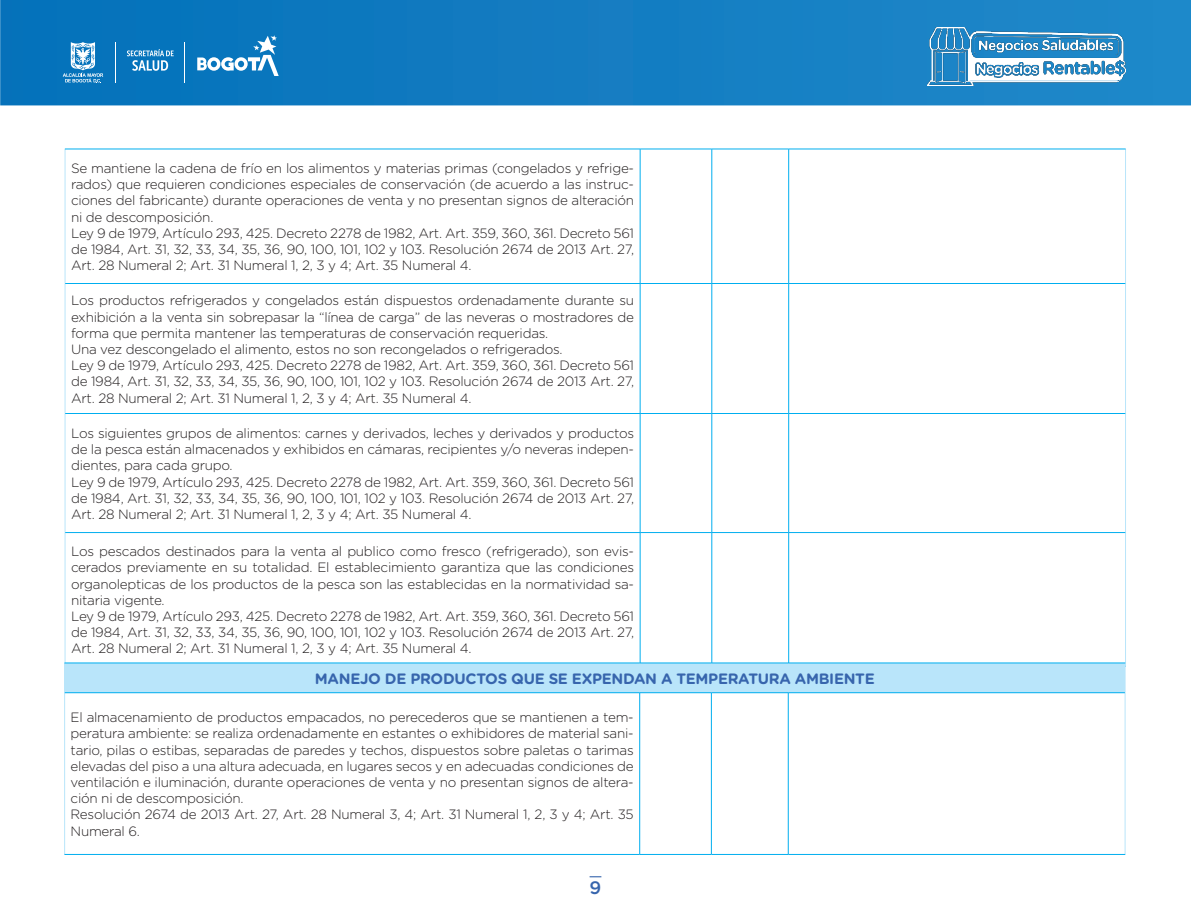
<style>
.page{position:relative;width:1191px;height:918px;background:#fff}
.page>*{position:absolute;margin:0;border:0;box-sizing:border-box;transform-origin:0 0}
.t1{font:500 18px "Gotham Rounded";color:#3765ad}
.Subtit-2{font:700 15px "Gotham Rounded";letter-spacing:-.02em;color:#3765ad}
.Texts{font:300 13.5px/16.2px "Gotham Rounded";letter-spacing:-.02em;color:#231f20;text-align:justify}
</style>
<div class="page">
<svg style="left:0;top:0;width:1191px;height:105px"></svg>
<img style="left:927px;top:28px;width:198px;height:58px">
<svg style="left:589px;top:876px;width:12px;height:1px"></svg>
<svg style="left:63px;top:42px;width:40px;height:41px"></svg>
<svg style="left:197px;top:35px;width:82px;height:41px"></svg>
<hr style="left:184px;top:42px;width:1px;height:41px;background:#fff">
<hr style="left:115px;top:42px;width:1px;height:41px;background:#fff">
<svg style="left:127px;top:49px;width:47px;height:22px"></svg>
<hr style="left:65px;top:149px;width:1px;height:135px;background:#b9e5fa">
<hr style="left:65px;top:284px;width:1px;height:130px;background:#b9e5fa">
<hr style="left:65px;top:414px;width:1px;height:119px;background:#b9e5fa">
<hr style="left:65px;top:533px;width:1px;height:133px;background:#b9e5fa">
<hr style="left:1125px;top:149px;width:1px;height:135px;background:#b9e5fa">
<hr style="left:1125px;top:284px;width:1px;height:130px;background:#b9e5fa">
<hr style="left:1125px;top:414px;width:1px;height:119px;background:#b9e5fa">
<hr style="left:1125px;top:533px;width:1px;height:133px;background:#b9e5fa">
<hr style="left:65px;top:149px;width:575px;height:1px;background:#00aeef">
<hr style="left:640px;top:149px;width:72px;height:1px;background:#00aeef">
<hr style="left:640px;top:149px;width:1px;height:134px;background:#00aeef">
<hr style="left:712px;top:149px;width:76px;height:1px;background:#00aeef">
<hr style="left:711px;top:149px;width:1px;height:134px;background:#00aeef">
<hr style="left:788px;top:149px;width:337px;height:1px;background:#00aeef">
<hr style="left:788px;top:149px;width:1px;height:134px;background:#00aeef">
<hr style="left:65px;top:283px;width:575px;height:1px;background:#00aeef">
<hr style="left:640px;top:283px;width:72px;height:1px;background:#00aeef">
<hr style="left:640px;top:284px;width:1px;height:129px;background:#00aeef">
<hr style="left:712px;top:283px;width:76px;height:1px;background:#00aeef">
<hr style="left:711px;top:284px;width:1px;height:129px;background:#00aeef">
<hr style="left:788px;top:283px;width:337px;height:1px;background:#00aeef">
<hr style="left:788px;top:284px;width:1px;height:129px;background:#00aeef">
<hr style="left:65px;top:413px;width:575px;height:1px;background:#00aeef">
<hr style="left:640px;top:413px;width:72px;height:1px;background:#00aeef">
<hr style="left:640px;top:414px;width:1px;height:118px;background:#00aeef">
<hr style="left:712px;top:413px;width:76px;height:1px;background:#00aeef">
<hr style="left:711px;top:414px;width:1px;height:118px;background:#00aeef">
<hr style="left:788px;top:413px;width:337px;height:1px;background:#00aeef">
<hr style="left:788px;top:414px;width:1px;height:118px;background:#00aeef">
<hr style="left:65px;top:532px;width:575px;height:1px;background:#00aeef">
<hr style="left:640px;top:532px;width:72px;height:1px;background:#00aeef">
<hr style="left:640px;top:533px;width:1px;height:133px;background:#00aeef">
<hr style="left:712px;top:532px;width:76px;height:1px;background:#00aeef">
<hr style="left:711px;top:533px;width:1px;height:133px;background:#00aeef">
<hr style="left:788px;top:532px;width:337px;height:1px;background:#00aeef">
<hr style="left:788px;top:533px;width:1px;height:133px;background:#00aeef">
<div style="left:65px;top:663px;width:1060px;height:30px;background:#b9e5fa"></div>
<hr style="left:64px;top:663px;width:1px;height:30px;background:#b9e5fa">
<hr style="left:64px;top:693px;width:1px;height:161px;background:#b9e5fa">
<hr style="left:1124px;top:693px;width:1px;height:161px;background:#b9e5fa">
<hr style="left:64px;top:663px;width:575px;height:1px;background:#00aeef">
<hr style="left:639px;top:663px;width:72px;height:1px;background:#00aeef">
<hr style="left:711px;top:663px;width:77px;height:1px;background:#00aeef">
<hr style="left:788px;top:663px;width:337px;height:1px;background:#00aeef">
<hr style="left:65px;top:692px;width:574px;height:1px;background:#00aeef">
<hr style="left:639px;top:692px;width:72px;height:1px;background:#00aeef">
<hr style="left:639px;top:693px;width:1px;height:161px;background:#00aeef">
<hr style="left:711px;top:692px;width:77px;height:1px;background:#00aeef">
<hr style="left:711px;top:693px;width:1px;height:161px;background:#00aeef">
<hr style="left:788px;top:692px;width:336px;height:1px;background:#00aeef">
<hr style="left:788px;top:693px;width:1px;height:161px;background:#00aeef">
<hr style="left:64px;top:854px;width:575px;height:1px;background:#00aeef">
<hr style="left:639px;top:854px;width:72px;height:1px;background:#00aeef">
<hr style="left:711px;top:854px;width:77px;height:1px;background:#00aeef">
<hr style="left:788px;top:854px;width:337px;height:1px;background:#00aeef">
<p class="Texts" style="left:71px;top:160px;width:564px">Se mantiene la cadena de frío en los alimentos y materias primas (congelados y refrige&shy;rados) que requieren condiciones especiales de conservación (de acuerdo a las instruc&shy;ciones del fabricante) durante operaciones de venta y no presentan signos de alteración ni de descomposición.</p>
<p class="Texts" style="left:71px;top:224px;width:564px">Ley 9 de 1979, Artículo 293, 425. Decreto 2278 de 1982, Art. Art. 359, 360, 361. Decreto 561 de 1984, Art. 31, 32, 33, 34, 35, 36, 90, 100, 101, 102 y 103. Resolución 2674 de 2013 Art. 27, Art. 28 Numeral 2; Art. 31 Numeral 1, 2, 3 y 4; Art. 35 Numeral 4.</p>
<p class="Texts" style="left:71px;top:292px;width:564px">Los productos refrigerados y congelados están dispuestos ordenadamente durante su exhibición a la venta sin sobrepasar la “línea de carga” de las neveras o mostradores de forma que permita mantener las temperaturas de conservación requeridas.</p>
<p class="Texts" style="left:71px;top:340px;width:493px">Una vez descongelado el alimento, estos no son recongelados o refrigerados.</p>
<p class="Texts" style="left:71px;top:357px;width:564px">Ley 9 de 1979, Artículo 293, 425. Decreto 2278 de 1982, Art. Art. 359, 360, 361. Decreto 561 de 1984, Art. 31, 32, 33, 34, 35, 36, 90, 100, 101, 102 y 103. Resolución 2674 de 2013 Art. 27, Art. 28 Numeral 2; Art. 31 Numeral 1, 2, 3 y 4; Art. 35 Numeral 4.</p>
<p class="Texts" style="left:71px;top:424px;width:564px">Los siguientes grupos de alimentos: carnes y derivados, leches y derivados y productos de la pesca están almacenados y exhibidos en cámaras, recipientes y/o neveras indepen&shy;dientes, para cada grupo.</p>
<p class="Texts" style="left:71px;top:473px;width:564px">Ley 9 de 1979, Artículo 293, 425. Decreto 2278 de 1982, Art. Art. 359, 360, 361. Decreto 561 de 1984, Art. 31, 32, 33, 34, 35, 36, 90, 100, 101, 102 y 103. Resolución 2674 de 2013 Art. 27, Art. 28 Numeral 2; Art. 31 Numeral 1, 2, 3 y 4; Art. 35 Numeral 4.</p>
<p class="Texts" style="left:71px;top:543px;width:564px">Los pescados destinados para la venta al publico como fresco (refrigerado), son evis&shy;cerados previamente en su totalidad. El establecimiento garantiza que las condiciones organolepticas de los productos de la pesca son las establecidas en la normatividad sa&shy;nitaria vigente.</p>
<p class="Texts" style="left:71px;top:608px;width:564px">Ley 9 de 1979, Artículo 293, 425. Decreto 2278 de 1982, Art. Art. 359, 360, 361. Decreto 561 de 1984, Art. 31, 32, 33, 34, 35, 36, 90, 100, 101, 102 y 103. Resolución 2674 de 2013 Art. 27, Art. 28 Numeral 2; Art. 31 Numeral 1, 2, 3 y 4; Art. 35 Numeral 4.</p>
<p class="Subtit-2" style="left:315px;top:668px;width:561px">MANEJO DE PRODUCTOS QUE SE EXPENDAN A TEMPERATURA AMBIENTE</p>
<p class="Texts" style="left:71px;top:709px;width:564px">El almacenamiento de productos empacados, no perecederos que se mantienen a tem&shy;peratura ambiente: se realiza ordenadamente en estantes o exhibidores de material sani&shy;tario, pilas o estibas, separadas de paredes y techos, dispuestos sobre paletas o tarimas elevadas del piso a una altura adecuada, en lugares secos y en adecuadas condiciones de ventilación e iluminación, durante operaciones de venta y no presentan signos de altera&shy;ción ni de descomposición.</p>
<p class="Texts" style="left:71px;top:806px;width:564px">Resolución 2674 de 2013 Art. 27, Art. 28 Numeral 3, 4; Art. 31 Numeral 1, 2, 3 y 4; Art. 35<br>Numeral 6.</p>
<h1 class="t1" style="left:589px;top:875px;width:13px">9</h1>
</div>
